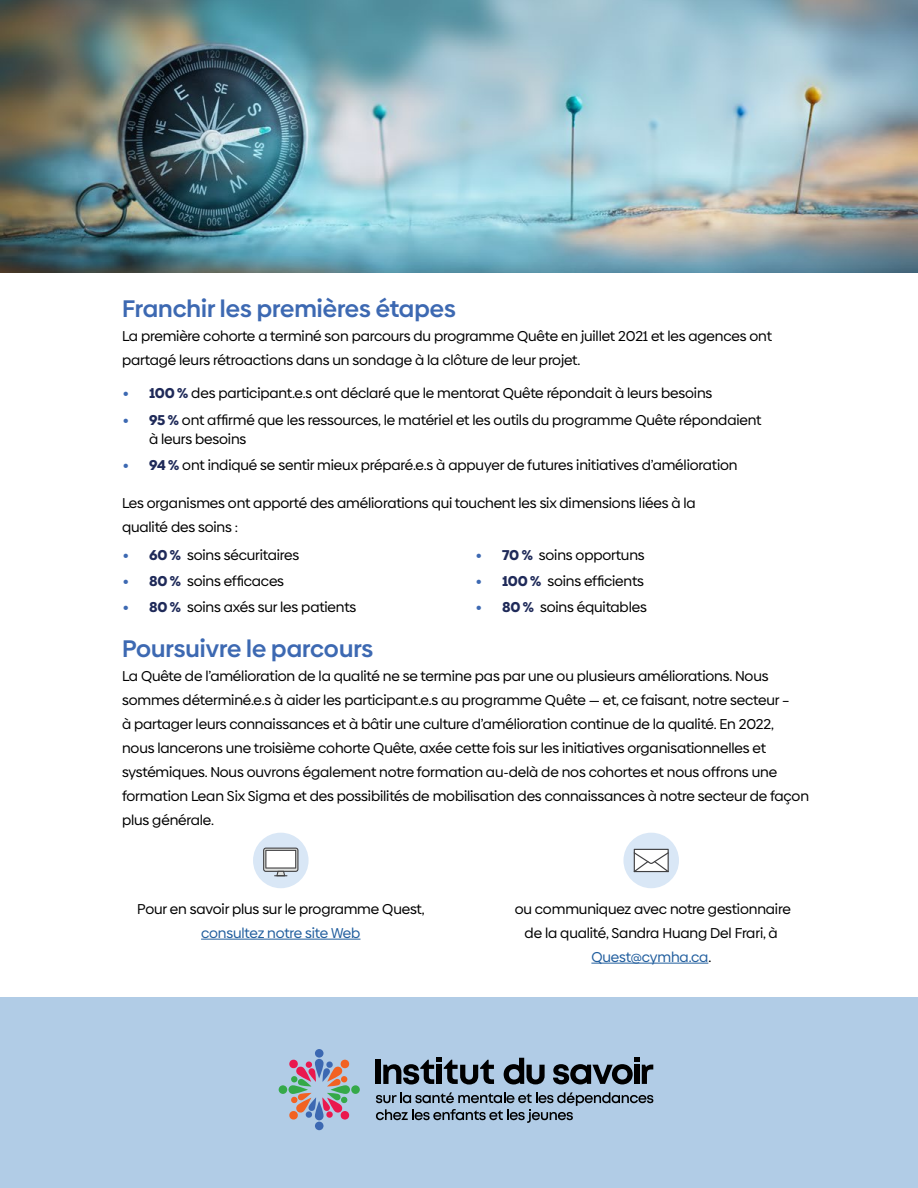
<style>
.page{position:relative;width:918px;height:1188px;background:#fff}
.page>*{position:absolute;margin:0;border:0;box-sizing:border-box;transform-origin:0 0}
.t1{font:600 24px "Biennale";color:#3d69b2}
.t2{font:14.25px/24px "Biennale";letter-spacing:-.01em;color:#000}
.t3{font:14.25px "Biennale";letter-spacing:-.01em;color:#215e9e}
.s1{font-size:21px;color:#3d69b2}
.s2{font-weight:900;color:#1f2a59}
.s3{color:#215e9e}
</style>
<div class="page">
<hr style="left:201px;top:939px;width:159px;height:1px;background:#215e9e">
<hr style="left:591px;top:963px;width:117px;height:1px;background:#215e9e">
<img style="left:0;top:0;width:918px;height:272px">
<div style="left:253px;top:833px;width:56px;height:55px;background:#d9e7f6;border-radius:50%"></div>
<svg style="left:263px;top:848px;width:35px;height:28px"></svg>
<div style="left:623px;top:833px;width:56px;height:55px;background:#d9e7f6;border-radius:50%"></div>
<svg style="left:634px;top:849px;width:35px;height:23px"></svg>
<div style="left:0;top:998px;width:918px;height:190px;background:#b1cce6"></div>
<svg style="left:315px;top:1059px;width:9px;height:19px"></svg>
<div style="left:315px;top:1049px;width:9px;height:9px;background:#3c68b2;border-radius:50%"></div>
<svg style="left:315px;top:1101px;width:9px;height:19px"></svg>
<div style="left:315px;top:1122px;width:9px;height:8px;background:#3c68b2;border-radius:50%"></div>
<svg style="left:289px;top:1085px;width:19px;height:9px"></svg>
<div style="left:279px;top:1085px;width:8px;height:9px;background:#35a949;border-radius:50%"></div>
<svg style="left:330px;top:1085px;width:20px;height:9px"></svg>
<div style="left:351px;top:1085px;width:9px;height:9px;background:#35a949;border-radius:50%"></div>
<svg style="left:289px;top:1059px;width:27px;height:27px"></svg>
<svg style="left:322px;top:1093px;width:28px;height:27px"></svg>
<svg style="left:289px;top:1093px;width:27px;height:27px"></svg>
<svg style="left:323px;top:1059px;width:27px;height:27px"></svg>
<svg style="left:504px;top:1058px;width:41px;height:26px"></svg>
<svg style="left:553px;top:1057px;width:100px;height:27px"></svg>
<div style="left:375px;top:1059px;width:6px;height:25px;background:#000"></div>
<svg style="left:383px;top:1057px;width:111px;height:28px"></svg>
<svg style="left:376px;top:1092px;width:277px;height:31px"></svg>
<h2 class="t1" style="left:122px;top:294px;width:335px">Franchir les premières étapes</h2>
<p class="t2" style="left:122px;top:324px;width:651px">La première cohorte a terminé son parcours du programme Quête en juillet 2021 et les agences ont partagé leurs rétroactions dans un sondage à la clôture de leur projet.</p>
<p class="t2" style="left:122px;top:381px;width:592px"><span class="s1">•</span> <span class="s2">100 %</span> des participant.e.s ont déclaré que le mentorat Quête répondait à leurs besoins</p>
<p class="t2" style="left:149px;top:410px;width:614px;line-height:19.5px;text-indent:-27px"><span class="s1">•</span> <span class="s2">95 %</span> ont affrmé que les ressources, le matériel et les outils du programme Quête répondaient à leurs besoins</p>
<p class="t2" style="left:122px;top:453px;width:617px"><span class="s1">•</span> <span class="s2">94 %</span> ont indiqué se sentir mieux préparé.e.s à appuyer de futures initiatives d’amélioration</p>
<p class="t2" style="left:122px;top:491px;width:575px">Les organismes ont apporté des améliorations qui touchent les six dimensions liées à la qualité des soins :</p>
<p class="t2" style="left:122px;top:543px;width:179px"><span class="s1">•</span> <span class="s2">60 %</span> soins sécuritaires</p>
<p class="t2" style="left:475px;top:543px;width:171px"><span class="s1">•</span> <span class="s2">70 %</span> soins opportuns</p>
<p class="t2" style="left:122px;top:569px;width:164px"><span class="s1">•</span> <span class="s2">80 %</span> soins effcaces</p>
<p class="t2" style="left:475px;top:569px;width:170px"><span class="s1">•</span> <span class="s2">100 %</span> soins effcients</p>
<p class="t2" style="left:122px;top:595px;width:236px"><span class="s1">•</span> <span class="s2">80 %</span> soins axés sur les patients</p>
<p class="t2" style="left:475px;top:595px;width:173px"><span class="s1">•</span> <span class="s2">80 %</span> soins équitables</p>
<h2 class="t1" style="left:122px;top:633px;width:253px">Poursuivre le parcours</h2>
<p class="t2" style="left:122px;top:664px;width:689px">La Quête de l’amélioration de la qualité ne se termine pas par une ou plusieurs améliorations. Nous sommes déterminé.e.s à aider les participant.e.s au programme Quête — et, ce faisant, notre secteur –<br>à partager leurs connaissances et à bâtir une culture d’amélioration continue de la qualité. En 2022, nous lancerons une troisième cohorte Quête, axée cette fois sur les initiatives organisationnelles et systémiques. Nous ouvrons également notre formation au-delà de nos cohortes et nous offrons une formation Lean Six Sigma et des possibilités de mobilisation des connaissances à notre secteur de façon plus générale.</p>
<p class="t2" style="left:137px;top:897px;width:289px">Pour en savoir plus sur le programme Quest,</p>
<p class="t2" style="left:515px;top:897px;width:278px">ou communiquez avec notre gestionnaire</p>
<p class="t3" style="left:201px;top:924px;width:161px">consultez notre site Web</p>
<p class="t2" style="left:525px;top:921px;width:255px;text-align:center">de la qualité, Sandra Huang Del Frari, à<br><span class="s3">Quest@cymha.ca</span>.</p>
</div>
